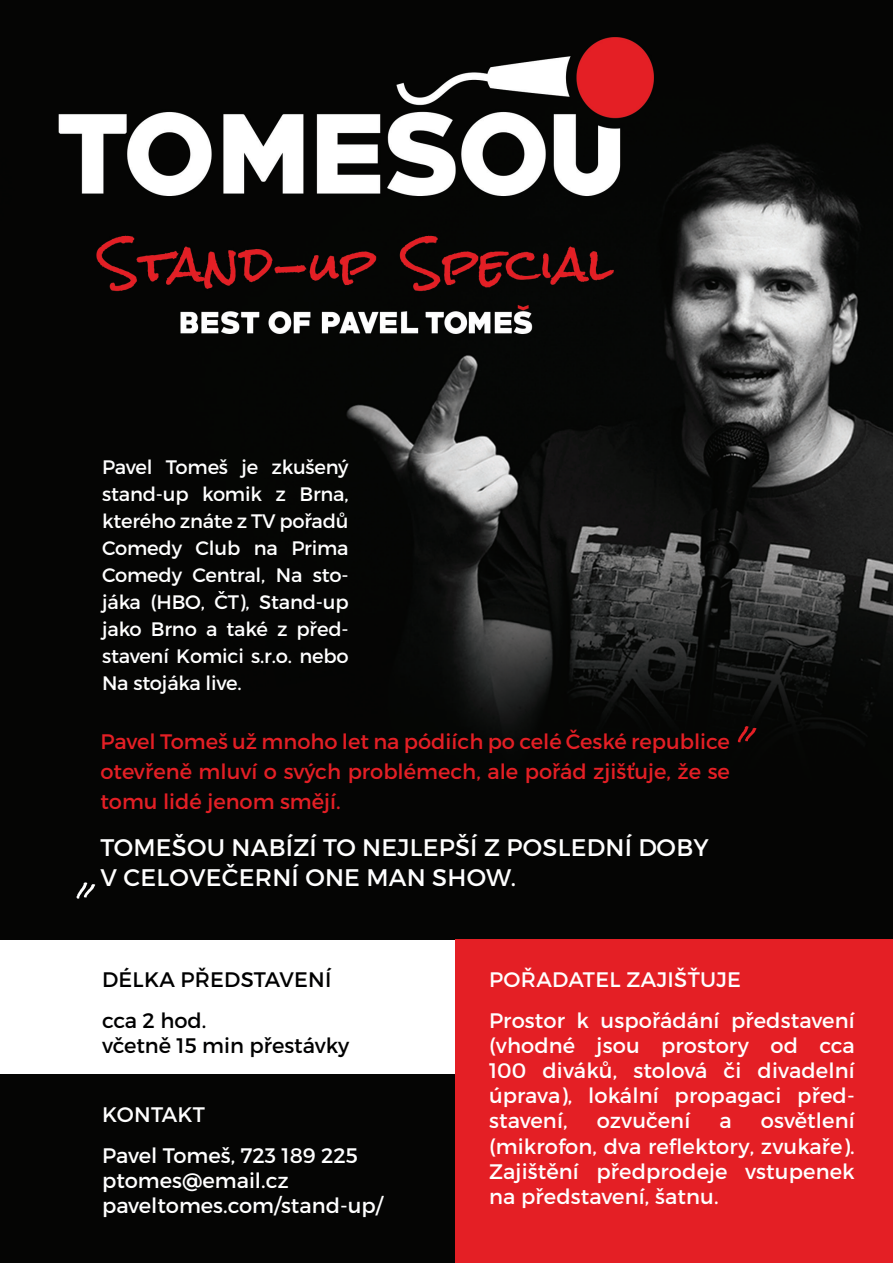
<style>
.page{position:relative;width:893px;height:1263px;background:#fff}
.page>*{position:absolute;margin:0;border:0;box-sizing:border-box;transform-origin:0 0}
.t1{font:24px/30px "Montserrat";letter-spacing:.01em;color:#fff}
.t2{font:21px/25.2px "Montserrat";letter-spacing:.005em;color:#fff}
.t3{font:21px/30px "Montserrat";color:#e41f25;text-align:justify}
.t4{font:21px/40.2px "Montserrat";color:#000001}
.t5{font:19.5px/27px "Montserrat";letter-spacing:-.01em;color:#fff;text-align:justify}
</style>
<div class="page">
<img style="left:0;top:0;width:893px;height:1263px">
<div style="left:0;top:940px;width:893px;height:134px;background:#fff"></div>
<div style="left:455px;top:940px;width:438px;height:323px;background:#e41f25"></div>
<svg style="left:77px;top:882px;width:18px;height:17px"></svg>
<svg style="left:738px;top:726px;width:18px;height:16px"></svg>
<p class="t5" style="left:102px;top:453px;width:248px">Pavel Tomeš je zkušený stand-up komik z Brna, kterého znáte z TV pořadů Comedy Club na Prima Comedy Central, Na sto&shy;jáka (HBO, ČT), Stand-up jako Brno a také z před&shy;stavení Komici s.r.o. nebo Na stojáka live.</p>
<p class="t3" style="left:100px;top:727px;width:631px">Pavel Tomeš už mnoho let na pódiích po celé České republice otevřeně mluví o svých problémech, ale pořád zjišťuje, že se tomu lidé jenom smějí.</p>
<p class="t1" style="left:101px;top:832px;width:610px">TOMEŠOU NABÍZÍ TO NEJLEPŠÍ Z POSLEDNÍ DOBY<br>V CELOVEČERNÍ ONE MAN SHOW.</p>
<p class="t4" style="left:102px;top:960px;width:231px">DÉLKA PŘEDSTAVENÍ cca 2 hod.</p>
<p class="t4" style="left:102px;top:1025px;width:249px">včetně 15 min přestávky</p>
<p class="t2" style="left:102px;top:1095px;width:257px;line-height:40.2px">KONTAKT<br>Pavel Tomeš, 723 189 225</p>
<p class="t2" style="left:102px;top:1167px;width:282px">ptomes@email.cz paveltomes.com/stand-up/</p>
<p class="t2" style="left:489px;top:960px;width:367px;line-height:40.2px">POŘADATEL ZAJIŠŤUJE<br>Prostor k uspořádání představení</p>
<p class="t2" style="left:489px;top:1033px;width:367px;text-align:justify">(vhodné jsou prostory od cca 100 diváků, stolová či divadelní úprava), lokální propagaci před&shy;stavení,</p>
<p class="t2" style="left:489px;top:1108px;width:367px;text-align:justify;text-indent:272px">osvětlení (mikrofon, dva reflektory, zvukaře).<br>Zajištění předprodeje vstupenek na představení, šatnu.</p>
<p class="t2" style="left:597px;top:1108px;width:95px">ozvučení</p>
<p class="t2" style="left:719px;top:1108px;width:14px">a</p>
</div>
